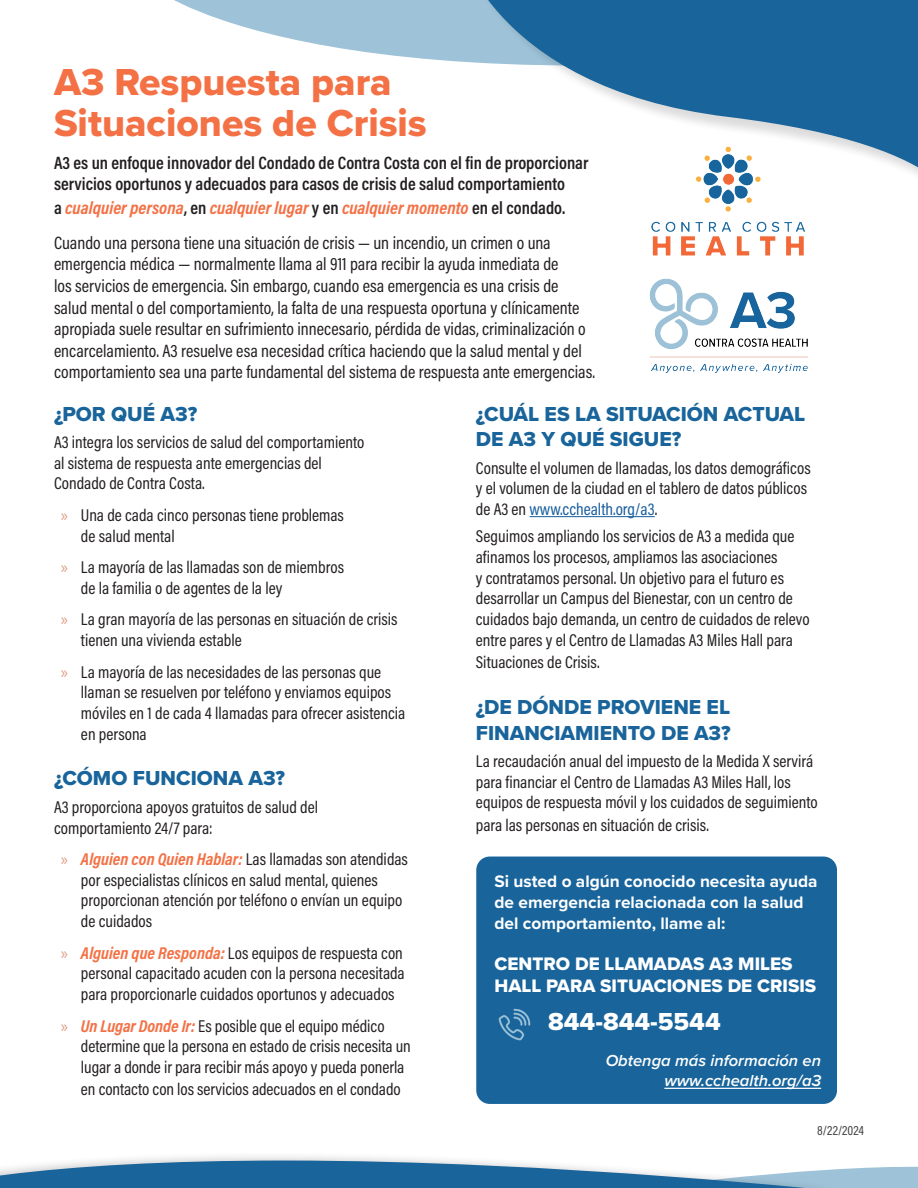
<style>
.page{position:relative;width:918px;height:1188px;background:#fff}
.page>*{position:absolute;margin:0;border:0;box-sizing:border-box;transform-origin:0 0}
.t1{font:39px/40.5px "Proxima Nova Extrabld";color:#f37145}
.t2{font:25.5px "Proxima Nova Extrabld";color:#fff}
.t3{font:21px/25.5px "Proxima Nova Extrabld";color:#18649b}
.t4{font:18.75px/22.5px "Proxima Nova Extrabld";color:#fff}
.t5{font:18px/21.6px "Acumin Pro Cond";color:#231f20}
.t6{font:600 18px/21.6px "Acumin Pro Cond";color:#231f20}
.t7{font:17.25px/20.7px "Acumin Pro Cond";color:#231f20}
.t8{font:700 17.25px/20.7px "Proxima Nova";color:#fff}
.t9{font:italic 600 16.5px/19.8px "Proxima Nova";color:#fff;text-align:right}
.t10{font:13.5px "Acumin Pro Cond";color:#3e3e3f}
.s1{font-weight:600}
.s2{font-weight:700;font-style:italic;color:#f37145}
.s3{font-family:"Myriad Pro";color:#e09c84}
.s4{color:#175d9e}
</style>
<div class="page">
<hr style="left:530px;top:516px;width:125px;height:1px;background:#175d9e">
<svg style="left:174px;top:0;width:281px;height:62px;fill:#9ec3d8"></svg>
<svg style="left:455px;top:0;width:463px;height:174px;fill:#18649b"></svg>
<div style="left:476px;top:857px;width:361px;height:247px;background:#18649b;border-radius:14px"></div>
<img style="left:498px;top:1009px;width:33px;height:32px">
<hr style="left:664px;top:1088px;width:157px;height:1px;background:#fff">
<svg style="left:0;top:1156px;width:918px;height:32px"></svg>
<img style="left:649px;top:278px;width:159px;height:95px">
<img style="left:637px;top:138px;width:182px;height:118px">
<h1 class="t1" style="left:54px;top:61px;width:374px">A3 Respuesta para<br>Situaciones de Crisis</h1>
<p class="t6" style="left:54px;top:151px;width:536px">A3 es un enfoque innovador del Condado de Contra Costa con el fin de proporcionar servicios oportunos y adecuados para casos de crisis de salud comportamiento</p>
<p class="t5" style="left:54px;top:190px;width:513px;line-height:35.1px"><span class="s1">a</span> <span class="s2">cualquier persona</span><span class="s1">, en</span> <span class="s2">cualquier lugar</span> <span class="s1">y en</span> <span class="s2">cualquier momento</span> <span class="s1">en el condado.<br></span>Cuando una persona tiene una situación de crisis — un incendio, un crimen o una</p>
<p class="t5" style="left:54px;top:253px;width:543px">emergencia médica — normalmente llama al 911 para recibir la ayuda inmediata de<br>los servicios de emergencia. Sin embargo, cuando esa emergencia es una crisis de salud mental o del comportamiento, la falta de una respuesta oportuna y clínicamente apropiada suele resultar en sufrimiento innecesario, pérdida de vidas, criminalización o encarcelamiento. A3 resuelve esa necesidad crítica haciendo que la salud mental y del comportamiento sea una parte fundamental del sistema de respuesta ante emergencias.</p>
<p class="t3" style="left:54px;top:401px;width:145px">¿POR QUÉ A3?</p>
<p class="t7" style="left:54px;top:431px;width:312px">A3 integra los servicios de salud del comportamiento al sistema de respuesta ante emergencias del<br>Condado de Contra Costa.</p>
<p class="t7" style="left:81px;top:504px;width:264px;text-indent:-20px"><span class="s3">»</span> Una de cada cinco personas tiene problemas de salud mental</p>
<p class="t7" style="left:81px;top:556px;width:265px;text-indent:-20px"><span class="s3">»</span> La mayoría de las llamadas son de miembros de la familia o de agentes de la ley</p>
<p class="t7" style="left:81px;top:609px;width:318px;text-indent:-20px"><span class="s3">»</span> La gran mayoría de las personas en situación de crisis tienen una vivienda estable</p>
<p class="t7" style="left:81px;top:661px;width:326px;text-indent:-20px"><span class="s3">»</span> La mayoría de las necesidades de las personas que llaman se resuelven por teléfono y enviamos equipos móviles en 1 de cada 4 llamadas para ofrecer asistencia en persona</p>
<p class="t3" style="left:54px;top:765px;width:233px">¿CÓMO FUNCIONA A3?</p>
<p class="t7" style="left:54px;top:796px;width:266px">A3 proporciona apoyos gratuitos de salud del comportamiento 24/7 para:</p>
<p class="t7" style="left:81px;top:848px;width:328px;text-indent:-20px"><span class="s3">»</span> <span class="s2">Alguien con Quien Hablar:</span> Las llamadas son atendidas por especialistas clínicos en salud mental, quienes proporcionan atención por teléfono o envían un equipo de cuidados</p>
<p class="t7" style="left:81px;top:942px;width:325px;text-align:justify;text-indent:-20px"><span class="s3">»</span> <span class="s2">Alguien que Responda:</span> Los equipos de respuesta con personal capacitado acuden con la persona necesitada para proporcionarle cuidados oportunos y adecuados</p>
<p class="t7" style="left:81px;top:1015px;width:331px;text-indent:-20px"><span class="s3">»</span> <span class="s2">Un Lugar Donde Ir:</span> Es posible que el equipo médico determine que la persona en estado de crisis necesita un lugar a donde ir para recibir más apoyo y pueda ponerla</p>
<p class="t7" style="left:81px;top:1079px;width:321px">en contacto con los servicios adecuados en el condado</p>
<p class="t3" style="left:476px;top:401px;width:331px">¿CUÁL ES LA SITUACIÓN ACTUAL<br>DE A3 Y QUÉ SIGUE?</p>
<p class="t7" style="left:476px;top:457px;width:336px">Consulte el volumen de llamadas, los datos demográficos y el volumen de la ciudad en el tablero de datos públicos de A3 en <span class="s4">www.cchealth.org/a3</span>.</p>
<p class="t7" style="left:476px;top:526px;width:335px">Seguimos ampliando los servicios de A3 a medida que afinamos los procesos, ampliamos las asociaciones<br>y contratamos personal. Un objetivo para el futuro es desarrollar un Campus del Bienestar, con un centro de cuidados bajo demanda, un centro de cuidados de relevo entre pares y el Centro de Llamadas A3 Miles Hall para</p>
<p class="t7" style="left:476px;top:652px;width:125px">Situaciones de Crisis.</p>
<p class="t3" style="left:476px;top:694px;width:256px">¿DE DÓNDE PROVIENE EL<br>FINANCIAMIENTO DE A3?</p>
<p class="t7" style="left:476px;top:750px;width:343px">La recaudación anual del impuesto de la Medida X servirá para financiar el Centro de Llamadas A3 Miles Hall, los equipos de respuesta móvil y los cuidados de seguimiento</p>
<p class="t7" style="left:476px;top:814px;width:235px">para las personas en situación de crisis.</p>
<p class="t8" style="left:494px;top:871px;width:325px">Si usted o algún conocido necesita ayuda de emergencia relacionada con la salud del comportamiento, llame al:</p>
<p class="t4" style="left:495px;top:952px;width:323px">CENTRO DE LLAMADAS A3 MILES<br>HALL PARA SITUACIONES DE CRISIS</p>
<h2 class="t2" style="left:548px;top:1002px;width:174px">844-844-5544</h2>
<p class="t9" style="left:606px;top:1050px;width:217px">Obtenga más información en www.cchealth.org/a3</p>
<p class="t10" style="left:817px;top:1121px;width:48px">8/22/2024</p>
</div>
